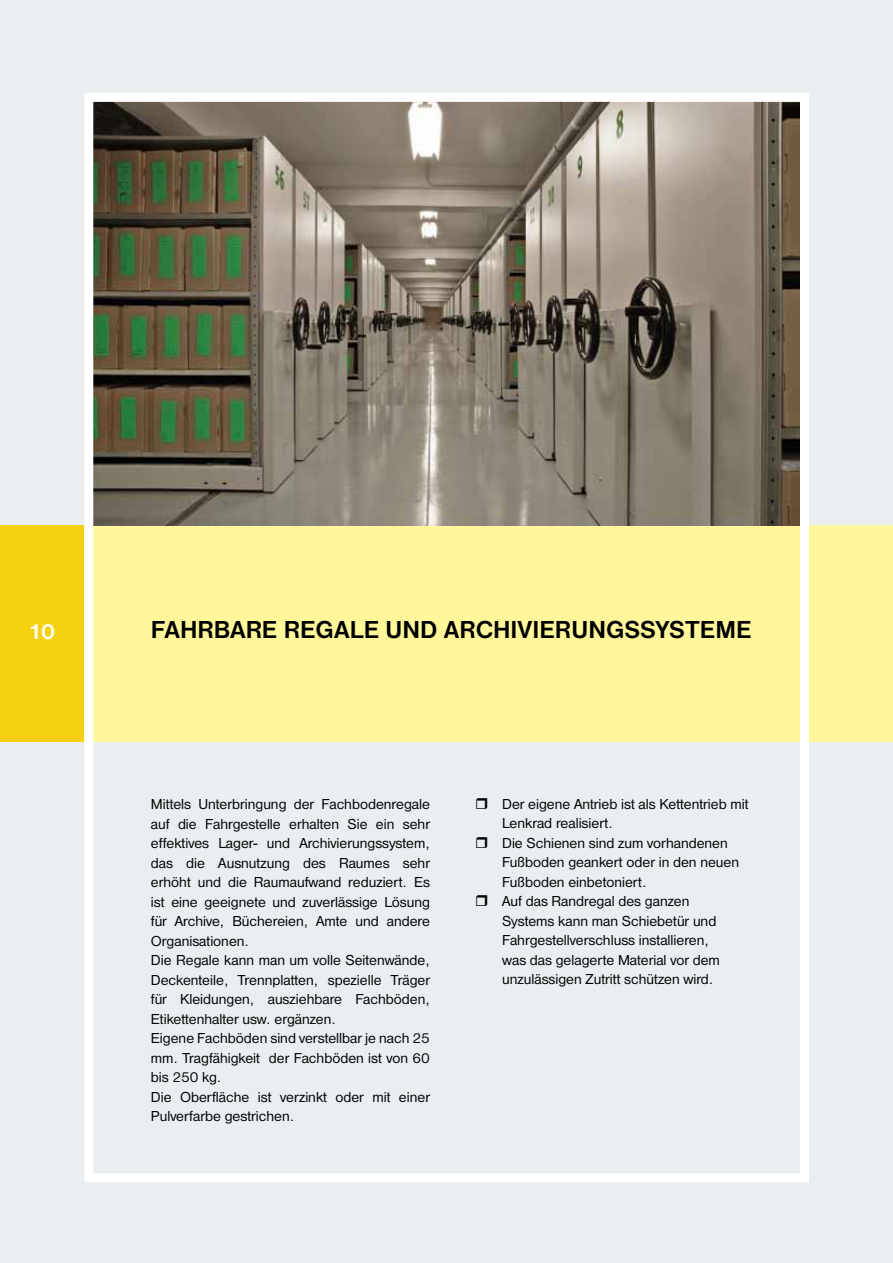
<style>
.page{position:relative;width:893px;height:1263px;background:#eaeef0}
.page>*{position:absolute;margin:0;border:0;box-sizing:border-box;transform-origin:0 0}
.t1{font:700 25.5px "Nimbus Sans DOT";color:#000}
.t2{font:700 22.5px "Nimbus Sans DOT";color:#fff}
.t3{font:15px/19.5px "Nimbus Sans DOT";color:#000}
</style>
<div class="page">
<div style="left:0;top:526px;width:84px;height:216px;background:#f5d011"></div>
<div style="left:84px;top:526px;width:809px;height:216px;background:#fff799"></div>
<img style="left:94px;top:103px;width:705px;height:423px">
<div style="left:84px;top:93px;width:725px;height:1089px;border:9px solid #fff"></div>
<h2 class="t2" style="left:28px;top:618px;width:28px">10</h2>
<h1 class="t1" style="left:151px;top:616px;width:602px">FAHRBARE REGALE UND ARCHIVIERUNGSSYSTEME</h1>
<p class="t3" style="left:151px;top:794px;width:281px">Mittels Unterbringung der Fachbodenregale auf die Fahrgestelle erhalten Sie ein sehr effektives Lager- und Archivierungssystem, das die Ausnutzung des Raumes sehr erhöht und die Raumaufwand reduziert. Es ist eine geeignete und zuverlässige Lösung für Archive, Büchereien, Amte und andere Organisationen.<br>Die Regale kann man um volle Seitenwände, Deckenteile, Trennplatten, spezielle Träger für Kleidungen, ausziehbare Fachböden, Etikettenhalter usw. ergänzen.<br>Eigene Fachböden sind verstellbar je nach 25 mm. Tragfähigkeit der Fachböden ist von 60 bis 250 kg.<br>Die Oberfläche ist verzinkt oder mit einer Pulverfarbe gestrichen.</p>
<p class="t3" style="left:502px;top:794px;width:248px">Der eigene Antrieb ist als Kettentrieb mit Lenkrad realisiert.<br>Die Schienen sind zum vorhandenen Fußboden geankert oder in den neuen Fußboden einbetoniert.<br>Auf das Randregal des ganzen<br>Systems kann man Schiebetür und Fahrgestellverschluss installieren,<br>was das gelagerte Material vor dem unzulässigen Zutritt schützen wird.</p>
</div>
